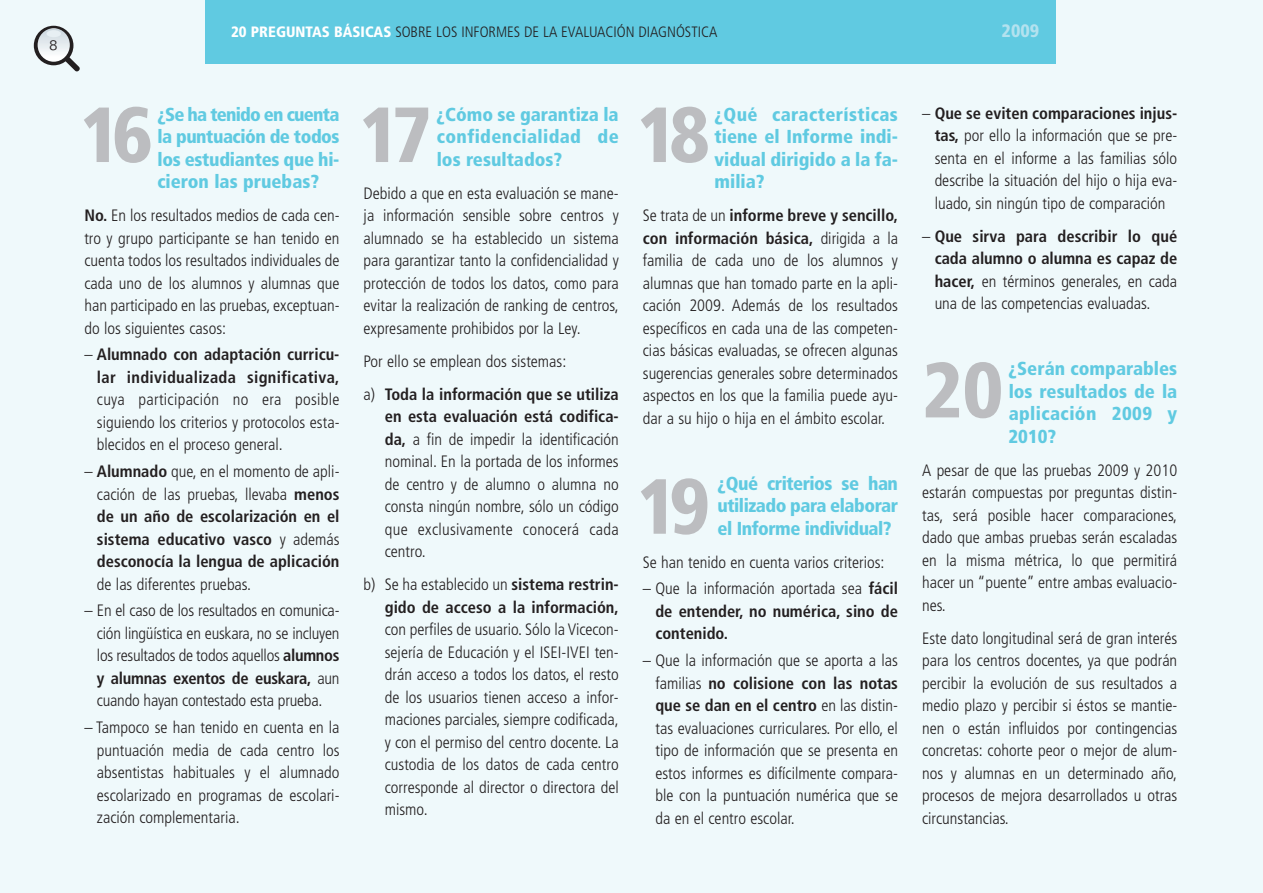
<style>
.page{position:relative;width:1263px;height:893px;background:#fff}
.page>*{position:absolute;margin:0;border:0;box-sizing:border-box;transform-origin:0 0}
.t1{font:900 condensed 78px "Frutiger";letter-spacing:-.105em;color:#bcbdc0}
.t2{font:900 condensed 18.75px/22.5px "Frutiger";color:#60cae1;text-align:justify}
.t3{font:900 condensed 18px "Frutiger";color:#b3e2ef}
.t4{font:300 condensed 16.5px/22.5px "Frutiger";color:#231f20;text-align:justify}
.t5{font:700 condensed 16.5px/22.5px "Frutiger";color:#231f20;text-align:justify}
.t6{font:700 condensed 16.5px/22.5px "Frutiger";letter-spacing:.02em;color:#231f20;text-align:right}
.t7{font:300 15.75px "Bell Gothic";color:#231f20}
.t8{font:300 condensed 15px "Frutiger";color:#231f20}
.s1{font-weight:900;color:#fff}
.s2{font-weight:700}
.s3{font-weight:300}
</style>
<div class="page">
<div style="left:0;top:0;width:1262px;height:893px;background:#eff9fb"></div>
<div style="left:206px;top:0;width:850px;height:64px;background:#60cae1"></div>
<svg style="left:34px;top:26px;width:46px;height:46px"></svg>
<p class="t7" style="left:49px;top:39px;width:10px">8</p>
<p class="t8" style="left:231px;top:26px;width:488px"><span class="s1">20 PREGUNTAS BÁSICAS</span> SOBRE LOS INFORMES DE LA EVALUACIÓN DIAGNÓSTICA</p>
<p class="t3" style="left:1002px;top:24px;width:39px">2009</p>
<p class="t2" style="left:157px;top:104px;width:184px">¿Se ha tenido en cuenta la puntuación de todos los estudiantes que hi&shy;cieron las pruebas?</p>
<p class="t4" style="left:84px;top:205px;width:257px"><span class="s2">No.</span> En los resultados medios de cada cen&shy;tro y grupo participante se han tenido en cuenta todos los resultados individuales de cada uno de los alumnos y alumnas que han participado en las pruebas, exceptuan&shy;do los siguientes casos:</p>
<p class="t6" style="left:84px;top:345px;width:257px"><span class="s3">–</span> Alumnado con adaptación curricu&shy;lar individualizada significativa,</p>
<p class="t4" style="left:97px;top:390px;width:244px">cuya participación no era posible siguiendo los criterios y protocolos esta&shy;blecidos en el proceso general.</p>
<p class="t5" style="left:97px;top:461px;width:244px;text-indent:-13px"><span class="s3">–</span> Alumnado <span class="s3">que, en el momento de apli&shy;cación de las pruebas, llevaba</span> menos de un año de escolarización en el sistema educativo vasco <span class="s3">y además </span>desconocía la lengua de aplicación</p>
<p class="t4" style="left:97px;top:574px;width:156px">de las diferentes pruebas.</p>
<p class="t4" style="left:97px;top:601px;width:244px;text-indent:-13px">– En el caso de los resultados en comunica&shy;ción lingüística en euskara, no se incluyen los resultados de todos aquellos <span class="s2">alumnos y alumnas exentos de euskara,</span> aun cuando hayan contestado esta prueba.</p>
<p class="t4" style="left:97px;top:717px;width:244px;text-indent:-13px">– Tampoco se han tenido en cuenta en la puntuación media de cada centro los absentistas habituales y el alumnado escolarizado en programas de escolari&shy;zación complementaria.</p>
<p class="t2" style="left:437px;top:104px;width:184px">¿Cómo se garantiza la confidencialidad de los resultados?</p>
<p class="t4" style="left:364px;top:183px;width:257px">Debido a que en esta evaluación se mane&shy;ja información sensible sobre centros y alumnado se ha establecido un sistema para garantizar tanto la confidencialidad y protección de todos los datos, como para evitar la realización de ranking de centros, expresamente prohibidos por la Ley.</p>
<p class="t4" style="left:364px;top:346px;width:257px;line-height:33px">Por ello se emplean dos sistemas:<br>a) <span class="s2">Toda la información que se utiliza</span></p>
<p class="t4" style="left:385px;top:406px;width:235px"><span class="s2">en esta evaluación está codifica&shy;da,</span> a fin de impedir la identificación nominal. En la portada de los informes de centro y de alumno o alumna no consta ningún nombre, sólo un código que exclusivamente conocerá cada centro.</p>
<p class="t5" style="left:364px;top:574px;width:257px;text-align:right"><span class="s3">b) Se ha establecido un</span> sistema restrin&shy;gido de acceso a la información,</p>
<p class="t4" style="left:385px;top:619px;width:235px">con perfiles de usuario. Sólo la Vicecon&shy;sejería de Educación y el ISEI-IVEI ten&shy;drán acceso a todos los datos, el resto de los usuarios tienen acceso a infor&shy;maciones parciales, siempre codificada, y con el permiso del centro docente. La custodia de los datos de cada centro corresponde al director o directora del mismo.</p>
<p class="t2" style="left:714px;top:104px;width:185px">¿Qué características tiene el Informe indi&shy;vidual dirigido a la fa&shy;milia?</p>
<p class="t4" style="left:643px;top:205px;width:257px">Se trata de un <span class="s2">informe breve y sencillo, con información básica,</span> dirigida a la familia de cada uno de los alumnos y alumnas que han tomado parte en la apli&shy;cación 2009. Además de los resultados específicos en cada una de las competen&shy;cias básicas evaluadas, se ofrecen algunas sugerencias generales sobre determinados aspectos en los que la familia puede ayu&shy;dar a su hijo o hija en el ámbito escolar.</p>
<h1 class="t1" style="left:80px;top:104px;width:74px">16</h1>
<h1 class="t1" style="left:359px;top:104px;width:74px">17</h1>
<h1 class="t1" style="left:637px;top:104px;width:74px">18</h1>
<p class="t2" style="left:717px;top:473px;width:182px">¿Qué criterios se han utilizado para elaborar el Informe individual?</p>
<p class="t4" style="left:643px;top:552px;width:243px">Se han tenido en cuenta varios criterios:</p>
<p class="t5" style="left:655px;top:579px;width:244px;text-indent:-13px"><span class="s3">– Que la información aportada sea</span> fácil de entender, no numérica, sino de contenido.</p>
<p class="t4" style="left:655px;top:650px;width:244px;text-indent:-13px">– Que la información que se aporta a las familias <span class="s2">no colisione con las notas que se dan en el centro</span> en las distin&shy;tas evaluaciones curriculares. Por ello, el tipo de información que se presenta en estos informes es difícilmente compara&shy;ble con la puntuación numérica que se da en el centro escolar.</p>
<h1 class="t1" style="left:637px;top:475px;width:74px">19</h1>
<p class="t4" style="left:935px;top:103px;width:244px;text-indent:-13px">– <span class="s2">Que se eviten comparaciones injus&shy;tas,</span> por ello la información que se pre&shy;senta en el informe a las familias sólo describe la situación del hijo o hija eva&shy;luado, sin ningún tipo de comparación</p>
<p class="t5" style="left:935px;top:226px;width:244px;text-indent:-13px"><span class="s3">–</span> Que sirva para describir lo qué cada alumno o alumna es capaz de hacer, <span class="s3">en términos generales, en cada una de las competencias evaluadas.</span></p>
<p class="t2" style="left:1008px;top:359px;width:170px">¿Serán comparables los resultados de la aplicación 2009 y 2010?</p>
<p class="t4" style="left:922px;top:460px;width:257px">A pesar de que las pruebas 2009 y 2010 estarán compuestas por preguntas distin&shy;tas, será posible hacer comparaciones, dado que ambas pruebas serán escaladas en la misma métrica, lo que permitirá hacer un “puente” entre ambas evaluacio&shy;nes.</p>
<p class="t4" style="left:922px;top:628px;width:257px">Este dato longitudinal será de gran interés para los centros docentes, ya que podrán percibir la evolución de sus resultados a medio plazo y percibir si éstos se mantie&shy;nen o están influidos por contingencias concretas: cohorte peor o mejor de alum&shy;nos y alumnas en un determinado año, procesos de mejora desarrollados u otras circunstancias.</p>
<h1 class="t1" style="left:922px;top:359px;width:83px">20</h1>
</div>
